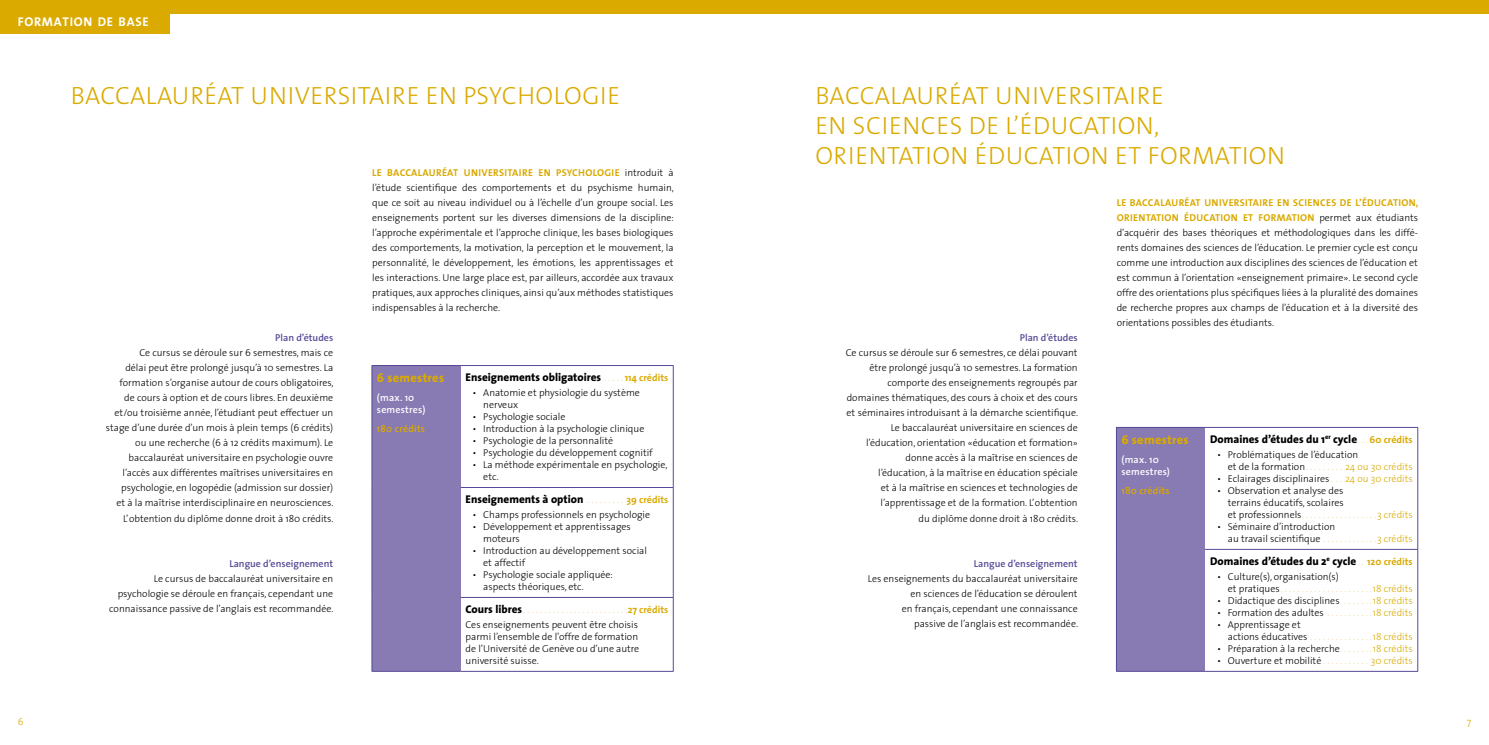
<style>
.page{position:relative;width:1489px;height:745px;background:#fff}
.page>*{position:absolute;margin:0;border:0;box-sizing:border-box;transform-origin:0 0}
.t1{font:300 25px/30px "The Sans";letter-spacing:.02em;color:#daaa00}
.t2{font:12.62px "The Sans Bold Caps";letter-spacing:.055em;color:#fff}
.t3{font:800 12.5px "The Sans";letter-spacing:.02em;color:#daaa00}
.t4{font:800 11.25px "The Sans";color:#000}
.t5{font:300 10px/15px "The Sans";color:#000}
.t6{font:700 10px "The Sans";letter-spacing:.025em;color:#daaa00}
.t7{font:300 10px "The Sans";color:#daaa00}
.t8{font:600 10px "The Sans";color:#574995}
.t9{font:600 10px/12px "The Sans";letter-spacing:.02em;color:#fff}
.t10{font:600 10px "The Sans";letter-spacing:.02em;color:#daaa00}
.s1{font-weight:700;color:#daaa00}
</style>
<div class="page">
<div style="left:372px;top:365px;width:88px;height:306px;background:#887ab3"></div>
<hr style="left:460px;top:365px;width:213px;height:1px;background:#574995">
<hr style="left:673px;top:365px;width:1px;height:122px;background:#574995">
<hr style="left:673px;top:487px;width:1px;height:109px;background:#574995">
<hr style="left:673px;top:597px;width:1px;height:73px;background:#574995">
<hr style="left:460px;top:487px;width:213px;height:1px;background:#574995">
<hr style="left:460px;top:596px;width:213px;height:1px;background:#574995">
<hr style="left:460px;top:670px;width:213px;height:1px;background:#574995">
<hr style="left:371px;top:365px;width:89px;height:1px;background:#574995">
<hr style="left:371px;top:365px;width:1px;height:122px;background:#574995">
<hr style="left:371px;top:487px;width:1px;height:110px;background:#574995">
<hr style="left:371px;top:597px;width:1px;height:73px;background:#574995">
<hr style="left:371px;top:670px;width:89px;height:1px;background:#574995">
<div style="left:0;top:0;width:1488px;height:14px;background:#daaa00"></div>
<div style="left:0;top:14px;width:170px;height:20px;background:#daaa00"></div>
<div style="left:1116px;top:427px;width:88px;height:244px;background:#887ab3"></div>
<hr style="left:1204px;top:427px;width:213px;height:1px;background:#574995">
<hr style="left:1417px;top:427px;width:1px;height:121px;background:#574995">
<hr style="left:1417px;top:549px;width:1px;height:121px;background:#574995">
<hr style="left:1204px;top:548px;width:213px;height:1px;background:#574995">
<hr style="left:1204px;top:670px;width:213px;height:1px;background:#574995">
<hr style="left:1116px;top:427px;width:88px;height:1px;background:#574995">
<hr style="left:1116px;top:427px;width:1px;height:122px;background:#574995">
<hr style="left:1116px;top:549px;width:1px;height:121px;background:#574995">
<hr style="left:1116px;top:670px;width:88px;height:1px;background:#574995">
<p class="t2" style="left:18px;top:11px;width:132px">FORMATION DE BASE</p>
<h1 class="t1" style="left:71px;top:80px;width:16px">Bacca</h1>
<h1 class="t1" style="left:146px;top:80px;width:471px">lauréat universitaire e n psychologie</h1>
<p class="t8" style="left:275px;top:329px;width:59px">Plan d’études</p>
<p class="t5" style="left:106px;top:345px;width:229px;text-align:right">Ce cursus se déroule sur 6 semestres, mais ce<br>délai peut être prolongé jusqu’à 10 semestres. La formation s’organise autour de cours obligatoires,<br>de cours à option et de cours libres. En deuxième et/ou troisième année, l’étudiant peut effectuer un stage d’une durée d’un mois à plein temps (6 crédits) ou une recherche (6 à 12 crédits maximum). Le baccalauréat universitaire en psychologie ouvre l’accès aux différentes maîtrises universitaires en psychologie, en logopédie (admission sur dossier)<br>et à la maîtrise interdisciplinaire en neurosciences.<br>L’obtention du diplôme donne droit à 180 crédits.</p>
<p class="t8" style="left:229px;top:554px;width:105px">Langue d’enseignement</p>
<p class="t5" style="left:109px;top:570px;width:226px;text-align:right">Le cursus de baccalauréat universitaire en psychologie se déroule en français, cependant une connaissance passive de l’anglais est recommandée.</p>
<p class="t6" style="left:372px;top:164px;width:221px">LE BACCALAURÉAT UNIVERSITAIRE EN PSYCHOLO</p>
<p class="t5" style="left:372px;top:165px;width:303px;text-align:justify;text-indent:232px"><span class="s1">GIE</span> introduit à l’étude scientifique des comportements et du psychisme humain, que ce soit au niveau individuel ou à l’échelle d’un groupe social. Les enseignements portent sur les diverses dimensions de la discipline: l’approche expérimentale et l’approche clinique, les bases biologiques des comportements, la motivation, la perception et le mouvement, la personnalité, le développement, les émotions, les apprentissages et les interactions. U ne large place est, par ailleurs, accordée aux travaux pratiques, aux approches cliniques, ainsi qu’aux méthodes statistiques indispensables à la recherche.</p>
<p class="t3" style="left:377px;top:366px;width:69px">6 semestres</p>
<p class="t9" style="left:377px;top:391px;width:50px">(max. 10 semestres)</p>
<p class="t10" style="left:377px;top:420px;width:50px">180 crédits</p>
<p class="t4" style="left:465px;top:367px;width:134px">Enseignements obligatoires</p>
<p class="t6" style="left:624px;top:369px;width:45px">114 CRÉDITS</p>
<p class="t5" style="left:483px;top:386px;width:158px;line-height:12px;text-indent:-11px">• Anatomie et physiologie du système nerveux</p>
<p class="t5" style="left:472px;top:409px;width:94px">• Psychologie sociale</p>
<p class="t5" style="left:472px;top:421px;width:173px">• I ntroduction à la psychologie clinique</p>
<p class="t5" style="left:472px;top:433px;width:142px">• Psychologie de la personnalité</p>
<p class="t5" style="left:472px;top:445px;width:182px">• Psychologie du développement cognitif</p>
<p class="t5" style="left:483px;top:458px;width:186px;line-height:12px;text-indent:-11px">• La méthode expérimentale en psychologie, etc.</p>
<p class="t4" style="left:465px;top:489px;width:116px">Enseignements à option</p>
<p class="t6" style="left:626px;top:490px;width:43px">39 CRÉDITS</p>
<p class="t5" style="left:472px;top:506px;width:179px">• Champs professionnels en psychologie</p>
<p class="t5" style="left:483px;top:520px;width:149px;line-height:12px;text-indent:-11px">• Développement et apprentissages moteurs</p>
<p class="t5" style="left:483px;top:544px;width:165px;line-height:12px;text-indent:-11px">• I ntroduction au développement social et affectif</p>
<p class="t5" style="left:483px;top:568px;width:131px;line-height:12px;text-indent:-11px">• Psychologie sociale appliquée: aspects théoriques, etc.</p>
<p class="t4" style="left:465px;top:599px;width:55px">Cours libres</p>
<p class="t6" style="left:627px;top:600px;width:42px">27 CRÉDITS</p>
<p class="t5" style="left:465px;top:618px;width:175px;line-height:12px">Ces enseignements peuvent être choisis parmi l’ensemble de l’offre de formation de l’U niversité de Genève ou d’une autre université suisse.</p>
<h1 class="t1" style="left:815px;top:80px;width:334px;text-indent:75px">lauréat univers itaire en sciences</h1>
<h1 class="t1" style="left:815px;top:80px;width:16px">Bacca</h1>
<h1 class="t1" style="left:815px;top:110px;width:471px;text-indent:153px">de l’éducation,<br>orie ntation éducation et formation</h1>
<p class="t8" style="left:1019px;top:329px;width:59px">Plan d’études</p>
<p class="t5" style="left:845px;top:345px;width:234px;text-align:right">Ce cursus se déroule sur 6 semestres, ce délai pouvant être prolongé jusqu’à 10 semestres. La formation comporte des enseignements regroupés par domaines thématiques, des cours à choix et des cours et séminaires introduisant à la démarche scientifique.<br>Le baccalauréat universitaire en sciences de l’éducation, orientation «éducation et formation» donne accès à la maîtrise en sciences de<br>l’éducation, à la maîtrise en éducation spéciale<br>et à la maîtrise en sciences et technologies de l’apprentissage et de la formation. L’obtention<br>du diplôme donne droit à 180 crédits.</p>
<p class="t8" style="left:973px;top:554px;width:105px">Langue d’enseignement</p>
<p class="t5" style="left:867px;top:570px;width:212px;text-align:right">Les enseignements du baccalauréat universitaire en sciences de l’éducation se déroulent<br>en français, cependant une connaissance<br>passive de l’anglais est recommandée.</p>
<p class="t5" style="left:1116px;top:195px;width:303px;text-align:justify;text-indent:223px"><span class="s1">DE L’ÉDUCATION, ORIENTATION ÉDUCATION ET FORMATION</span> permet aux étudiants d’acquérir des bases théoriques et méthodologiques dans les diffé&shy;rents domaines des sciences de l’éducation. Le premier cycle est conçu comme une introduction aux disciplines des sciences de l’éducation et est commun à l’orientation «enseignement primaire». Le second cycle offre des orientations plus spécifiques liées à la pluralité des domaines de recherche propres aux champs de l’éducation et à la diversité des orientations possibles des étudiants.</p>
<p class="t6" style="left:1116px;top:194px;width:210px">LE BACCALAURÉAT UNIVERSITAIRE EN SC IENCES</p>
<p class="t3" style="left:1121px;top:428px;width:69px">6 semestres</p>
<p class="t9" style="left:1121px;top:452px;width:50px">(max. 10 semestres)</p>
<p class="t10" style="left:1121px;top:481px;width:50px">180 crédits</p>
<p class="t4" style="left:1209px;top:429px;width:145px">Domaines d’études du 1<sup>er</sup> cycle</p>
<p class="t6" style="left:1369px;top:430px;width:45px">60 CRÉDITS</p>
<p class="t5" style="left:1227px;top:448px;width:132px;line-height:12px;text-indent:-11px">• Problématiques de l’éducation et de la formation</p>
<p class="t7" style="left:1344px;top:458px;width:69px">24 ou 30 crédits</p>
<p class="t5" style="left:1217px;top:470px;width:111px">• Eclairages disciplinaires</p>
<p class="t7" style="left:1344px;top:470px;width:69px">24 ou 30 crédits</p>
<p class="t5" style="left:1227px;top:484px;width:117px;line-height:12px;text-align:justify;text-indent:-11px">• Observation et analyse des terrains éducatifs, scolaires et professionnels</p>
<p class="t7" style="left:1376px;top:506px;width:37px">3 crédits</p>
<p class="t5" style="left:1227px;top:520px;width:109px;line-height:12px;text-indent:-11px">• Séminaire d’introduction au travail scientifique</p>
<p class="t7" style="left:1376px;top:530px;width:37px">3 crédits</p>
<p class="t4" style="left:1209px;top:551px;width:144px">Domaines d’études du 2<sup>e</sup> cycle</p>
<p class="t6" style="left:1366px;top:552px;width:47px">120 CRÉDITS</p>
<p class="t5" style="left:1227px;top:570px;width:112px;line-height:12px;text-indent:-11px">• Culture(s), organisation(s) et pratiques</p>
<p class="t7" style="left:1372px;top:580px;width:41px">18 crédits</p>
<p class="t5" style="left:1217px;top:592px;width:121px">• Didactique des disciplines</p>
<p class="t7" style="left:1372px;top:592px;width:41px">18 crédits</p>
<p class="t5" style="left:1217px;top:604px;width:105px">• Formation des adultes</p>
<p class="t7" style="left:1372px;top:604px;width:41px">18 crédits</p>
<p class="t5" style="left:1227px;top:618px;width:78px;line-height:12px;text-indent:-11px">• Apprentissage et actions éducatives</p>
<p class="t7" style="left:1372px;top:628px;width:41px">18 crédits</p>
<p class="t5" style="left:1217px;top:640px;width:121px">• Préparation à la recherche</p>
<p class="t7" style="left:1372px;top:640px;width:41px">18 crédits</p>
<p class="t5" style="left:1217px;top:652px;width:103px">• Ouverture et mobilité</p>
<p class="t7" style="left:1370px;top:652px;width:43px">30 crédits</p>
<p class="t7" style="left:18px;top:713px;width:7px">6</p>
<p class="t7" style="left:1466px;top:713px;width:6px">7</p>
</div>
